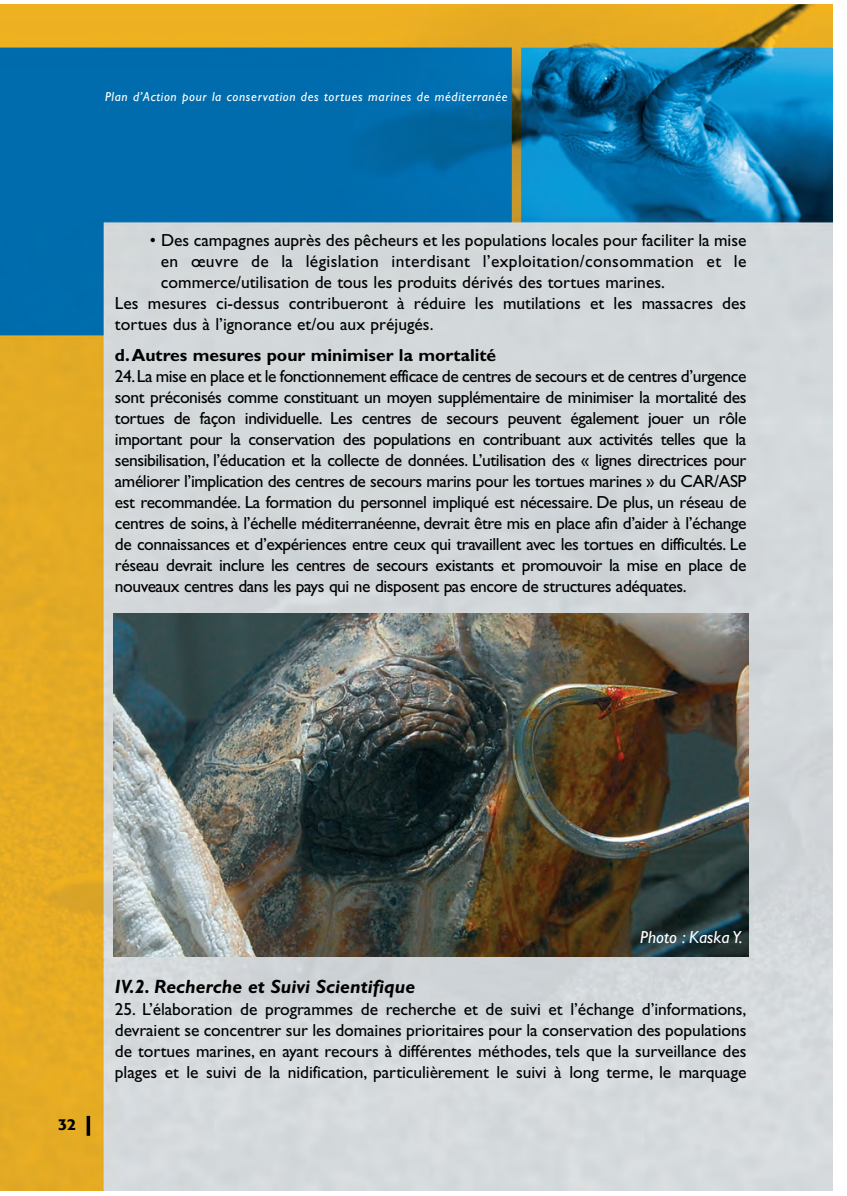
<style>
.page{position:relative;width:847px;height:1196px;background:#fff}
.page>*{position:absolute;margin:0;border:0;box-sizing:border-box;transform-origin:0 0}
.t1{font:italic 700 19.25px "Gill Sans";color:#000}
.t2{font:17.5px/21px "Gill Sans";color:#000;text-align:justify}
.t3{font:17.5px "Gill Sans";letter-spacing:.02em;color:#000}
.t4{font:700 17.5px "Gill Sans";color:#000}
.t5{font:italic 17.5px "Gill Sans";color:#fff}
.t6{font:500 15.75px "Formata";color:#000}
.t7{font:italic 13.12px "Gill Sans";letter-spacing:.05em;color:#fff}
</style>
<div class="page">
<img style="left:0;top:4px;width:832px;height:1186px">
<hr style="left:87px;top:1115px;width:3px;height:20px;background:#000">
<img style="left:113px;top:613px;width:635px;height:342px">
<p class="t7" style="left:105px;top:92px;width:404px">Plan d’Action pour la conservation des tortues marines de méditerranée</p>
<p class="t2" style="left:150px;top:231px;width:598px">• Des campagnes auprès des pêcheurs et les populations locales pour faciliter la mise</p>
<p class="t3" style="left:161px;top:255px;width:587px">en œuvre de la législation interdisant l’exploitation/consommation et le</p>
<p class="t2" style="left:161px;top:273px;width:506px">commerce/utilisation de tous les produits dérivés des tortues marines.</p>
<p class="t2" style="left:115px;top:294px;width:633px">Les mesures ci-dessus contribueront à réduire les mutilations et les massacres des</p>
<p class="t2" style="left:115px;top:315px;width:320px">tortues dus à l’ignorance et/ou aux préjugés.</p>
<p class="t4" style="left:115px;top:349px;width:383px">d.Autres mesures pour minimiser la mortalité</p>
<p class="t2" style="left:115px;top:367px;width:633px">24.La mise en place et le fonctionnement efficace de centres de secours et de centres d’urgence sont préconisés comme constituant un moyen supplémentaire de minimiser la mortalité des tortues de façon individuelle. Les centres de secours peuvent également jouer un rôle important pour la conservation des populations en contribuant aux activités telles que la sensibilisation, l’éducation et la collecte de données. L’utilisation des « lignes directrices pour améliorer l’implication des centres de secours marins pour les tortues marines » du CAR/ASP est recommandée. La formation du personnel impliqué est nécessaire. De plus, un réseau de centres de soins, à l’échelle méditerranéenne, devrait être mis en place afin d’aider à l’échange de connaissances et d’expériences entre ceux qui travaillent avec les tortues en difficultés. Le réseau devrait inclure les centres de secours existants et promouvoir la mise en place de nouveaux centres dans les pays qui ne disposent pas encore de structures adéquates.</p>
<p class="t6" style="left:58px;top:1117px;width:20px">32</p>
<p class="t5" style="left:640px;top:930px;width:104px">Photo : Kaska Y.</p>
<p class="t1" style="left:115px;top:979px;width:302px">IV.2. Recherche et Suivi Scientifique</p>
<p class="t2" style="left:115px;top:1000px;width:633px">25. L’élaboration de programmes de recherche et de suivi et l’échange d’informations, devraient se concentrer sur les domaines prioritaires pour la conservation des populations de tortues marines, en ayant recours à différentes méthodes, tels que la surveillance des plages et le suivi de la nidification, particulièrement le suivi à long terme, le marquage</p>
</div>
